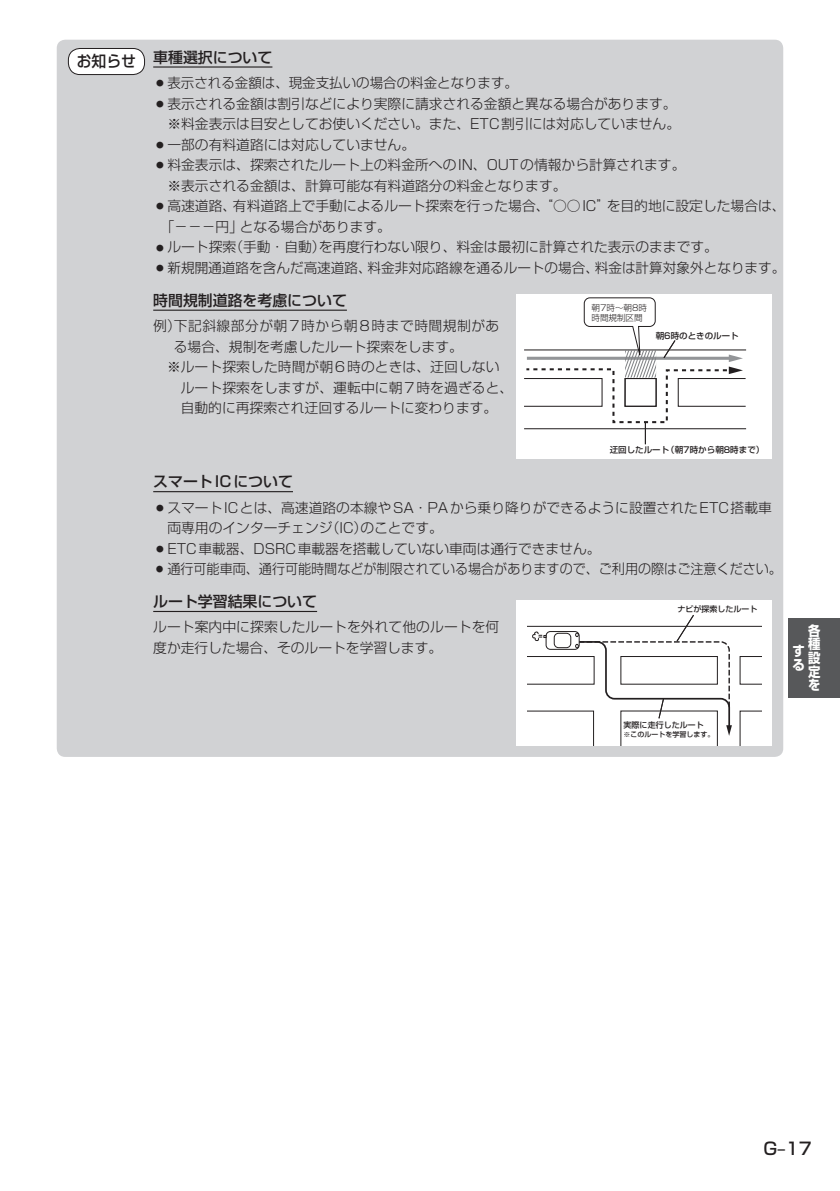
<style>
.page{position:relative;width:840px;height:1191px;background:#fff}
.page>*{position:absolute;margin:0;border:0;box-sizing:border-box;transform-origin:0 0}
.t1{font:17px "Shin Go Pro Medium 90 msp RKSJ H";color:#231f20}
.t2{font:15.6px "Shin Go Pro Medium 90 msp RKSJ H";color:#231f20;scale:.95 1}
.t3{font:14.8px "Shin Go Pro Medium 90 msp RKSJ H";color:#231f20}
.t4{font:13.8px/20.6px "Shin Go Pro Light 90 msp RKSJ H";color:#231f20}
.t5{font:13.8px "Shin Go Pro Light 90 msp RKSJ H";color:#231f20;scale:.95 1}
.t6{font:13.8px "Shin Go Pro Light 90 msp RKSJ H";letter-spacing:.035em;color:#231f20}
.t7{font:13.6px/13.6px "Shin Go Pro Bold 90 msp RKSJ H";color:#fff;text-align:justify;scale:.91 1}
.t8{font:8.6px "Shin Go Medium 90 msp RKSJ H";color:#231f20}
.t9{font:8.6px/10.2px "Shin Go Light 90 msp RKSJ H";color:#231f20}
.t10{font:8px "Shin Go Medium 90 msp RKSJ H";color:#231f20}
.t11{font:7px "Shin Go Medium 90 msp RKSJ H";color:#231f20}
</style>
<div class="page">
<div style="left:788px;top:618px;width:51px;height:79px;background:#57585a"></div>
<div style="left:57px;top:40px;width:725px;height:717px;background:#d1d2d4;border-radius:9px"></div>
<hr style="left:153px;top:66px;width:119px;height:2px;background:#231f20">
<hr style="left:153px;top:309px;width:194px;height:2px;background:#231f20">
<hr style="left:153px;top:491px;width:140px;height:1px;background:#231f20">
<hr style="left:153px;top:611px;width:164px;height:1px;background:#231f20">
<div style="left:68px;top:48px;width:76px;height:27px;background:#fff;border-radius:12px"></div>
<div style="left:68px;top:48px;width:77px;height:27px;border:1px solid #231f20;border-radius:12px"></div>
<div style="left:516px;top:600px;width:255px;height:145px;background:#fff"></div>
<svg style="left:527px;top:615px;width:233px;height:130px"></svg>
<div style="left:516px;top:294px;width:255px;height:164px;background:#fff"></div>
<hr style="left:524px;top:349px;width:221px;height:1px;background:#231f20">
<hr style="left:524px;top:428px;width:221px;height:1px;background:#231f20">
<svg style="left:524px;top:297px;width:218px;height:147px"></svg>
<p class="t2" style="left:77px;top:56px;width:64px">お知らせ</p>
<p class="t3" style="left:153px;top:52px;width:121px">車種選択について</p>
<p class="t4" style="left:153px;top:74px;width:366px">○表示される金額は、現金支払いの場合の料金となります。</p>
<p class="t4" style="left:153px;top:95px;width:528px;text-align:right">○表示される金額は割引などにより実際に請求される金額と異なる場合があります。※ 料金表示は目安としてお使いください。また、ETC割引には対応していません。</p>
<p class="t4" style="left:153px;top:136px;width:263px">○一部の有料道路には対応していません。</p>
<p class="t4" style="left:167px;top:157px;width:519px;text-indent:-14px">○料金表示は、探索されたルート上の料金所へのIN、OUTの情報から計算されます。※表示される金額は、計算可能な有料道路分の料金となります。</p>
<p class="t4" style="left:160px;top:198px;width:626px;text-indent:-7px">○高速道路、有料道路上で手動によるルート探索を行った場合、“○○IC”を目的地に設定した場合は、「－－－円」となる場合があります。</p>
<p class="t4" style="left:153px;top:239px;width:566px">○ルート探索（手動・自動）を再度行わない限り、料金は最初に計算された表示のままです。</p>
<p class="t4" style="left:153px;top:259px;width:633px">○新規開通道路を含んだ高速道路、料金非対応路線を通るルートの場合、料金は計算対象外となります。</p>
<p class="t3" style="left:153px;top:295px;width:195px">時間規制道路を考慮について</p>
<p class="t6" style="left:153px;top:321px;width:347px">例）下記斜線部分が朝7時から朝8時まで時間規制があ</p>
<p class="t4" style="left:174px;top:338px;width:290px">る場合、規制を考慮したルート探索をします。</p>
<p class="t4" style="left:153px;top:359px;width:347px">　※ ルート探索した時間が朝6時のときは、迂回しない</p>
<p class="t4" style="left:181px;top:379px;width:334px">ルート探索をしますが、運転中に朝7時を過ぎると、</p>
<p class="t4" style="left:181px;top:400px;width:318px">自動的に再探索され迂回するルートに変わります。</p>
<p class="t9" style="left:591px;top:303px;width:57px">朝7時～朝8時時間規制区間</p>
<p class="t8" style="left:655px;top:332px;width:84px">朝6時のときのルート</p>
<p class="t8" style="left:609px;top:447px;width:156px">迂回したルート（朝7時から朝8時まで）</p>
<p class="t3" style="left:153px;top:476px;width:141px">スマートICについて</p>
<p class="t4" style="left:167px;top:499px;width:605px;text-indent:-14px">○スマートICとは、高速道路の本線やSA・PAから乗り降りができるように設置されたETC搭載車両専用のインターチェンジ（IC）のことです。</p>
<p class="t4" style="left:153px;top:540px;width:448px">○ETC車載器、DSRC車載器を搭載していない車両は通行できません。</p>
<p class="t5" style="left:153px;top:564px;width:663px">○通行可能車両、通行可能時間などが制限されている場合がありますので、ご利用の際はご注意ください。</p>
<p class="t3" style="left:153px;top:596px;width:165px">ルート学習結果について</p>
<p class="t4" style="left:153px;top:619px;width:347px">ルート案内中に探索したルートを外れて他のルートを何度か走行した場合、そのルートを学習します。</p>
<p class="t10" style="left:677px;top:606px;width:81px">ナビが探索したルート</p>
<p class="t10" style="left:623px;top:721px;width:81px">実際に走行したルート</p>
<p class="t11" style="left:623px;top:732px;width:92px">※このルートを学習します。</p>
<p class="t7" style="left:807px;top:626px;width:15px">各種設定を</p>
<p class="t7" style="left:792px;top:646px;width:14px">する</p>
<p class="t1" style="left:763px;top:1142px;width:50px">G‒17</p>
</div>
